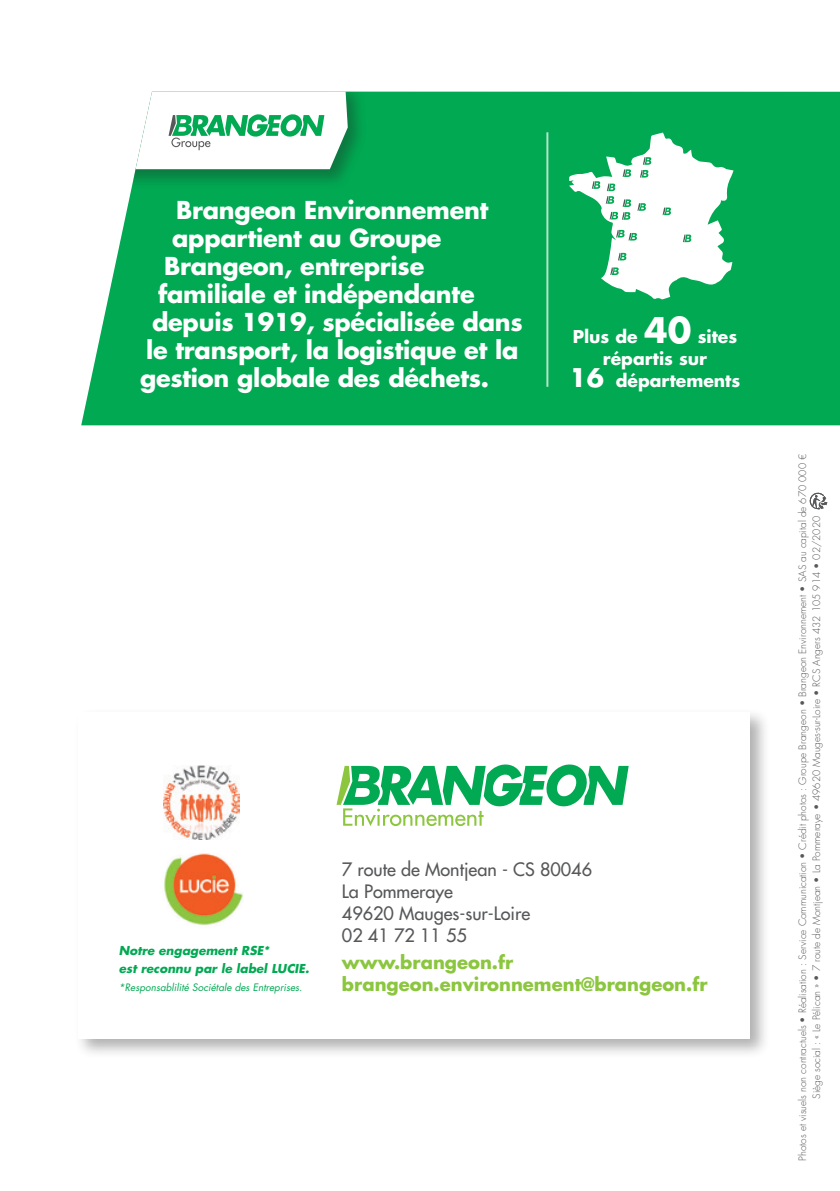
<style>
.page{position:relative;width:840px;height:1191px;background:#fff}
.page>*{position:absolute;margin:0;border:0;box-sizing:border-box;transform-origin:0 0}
.t1{font:700 24px "Futura Std";letter-spacing:-.01em;color:#fff}
.Textes{font:500 18px "Futura Std";color:#57585a}
.Textes-2{font:700 18px "Futura Std";color:#8bc63e}
.t2{font:700 17.2px/21.8px "Futura Std";color:#fff;text-align:center}
.t3{font:italic 700 12px/18px "Futura Std";color:#00a952}
.Textes-3{font:300 10px/14px "Futura Std";color:#57585a;text-align:center}
.t4{font:italic 10px "Futura Std";color:#00a952}
.s1{font-size:34.4px}
.s2{font-size:25px}
</style>
<div class="page">
<div style="left:81px;top:92px;width:758px;height:333px;background:#00a952"></div>
<div style="left:95px;top:92px;width:273px;height:98px;background:#231f20;opacity:.35"></div>
<svg style="left:568px;top:132px;width:165px;height:167px"></svg>
<div style="left:74px;top:708px;width:695px;height:350px;background:#231f20;opacity:.35"></div>
<div style="left:78px;top:711px;width:671px;height:327px;background:#fff"></div>
<svg style="left:336px;top:764px;width:292px;height:62px"></svg>
<svg style="left:135px;top:92px;width:212px;height:77px"></svg>
<hr style="left:546px;top:132px;width:2px;height:255px;background:#fff">
<img style="left:164px;top:853px;width:79px;height:72px">
<img style="left:164px;top:765px;width:75px;height:75px">
<svg style="left:809px;top:492px;width:17px;height:18px"></svg>
<p class="t1" style="left:176px;top:194px;width:314px">Brangeon Environnement</p>
<p class="t1" style="left:172px;top:222px;width:271px">appartient au Groupe</p>
<p class="t1" style="left:164px;top:250px;width:261px">Brangeon, entreprise</p>
<p class="t1" style="left:158px;top:278px;width:318px">familiale et indépendante</p>
<p class="t1" style="left:152px;top:306px;width:372px">depuis 1919, spécialisée dans</p>
<p class="t1" style="left:146px;top:334px;width:374px">le transport, la logistique et la</p>
<p class="t1" style="left:140px;top:362px;width:350px">gestion globale des déchets.</p>
<p class="t2" style="left:569px;top:325px;width:172px">Plus de <span class="s1">40</span> sites répartis sur<br><span class="s2">16</span> départements</p>
<p class="t3" style="left:119px;top:941px;width:192px">Notre engagement RSE*<br>est reconnu par le label LUCIE.</p>
<p class="t4" style="left:119px;top:980px;width:185px">*Responsablilité Sociétale des Entreprises.</p>
<p class="Textes" style="left:342px;top:857px;width:251px">7 route de Montjean - CS 80046</p>
<p class="Textes" style="left:342px;top:879px;width:112px">La Pommeraye</p>
<p class="Textes" style="left:342px;top:901px;width:190px">49620 Mauges-sur-Loire</p>
<p class="Textes" style="left:342px;top:923px;width:126px">02 41 72 11 55</p>
<p class="Textes-2" style="left:342px;top:950px;width:173px">www.brangeon.fr</p>
<p class="Textes-2" style="left:342px;top:972px;width:367px">brangeon.environnement@brangeon.fr</p>
<p class="Textes-3" style="left:795px;top:1161px;width:708px;rotate:-90deg">Photos et visuels non contractuels • Réalisation : Service Communication • Crédit photos : Groupe Brangeon • Brangeon Environnement • SAS au capital de 670 000 €<br>Siège social : « Le Pélican » • 7 route de Montjean • La Pommeraye • 49620 Mauges-sur-Loire • RCS Angers 432 105 914 • 02/2020</p>
</div>
